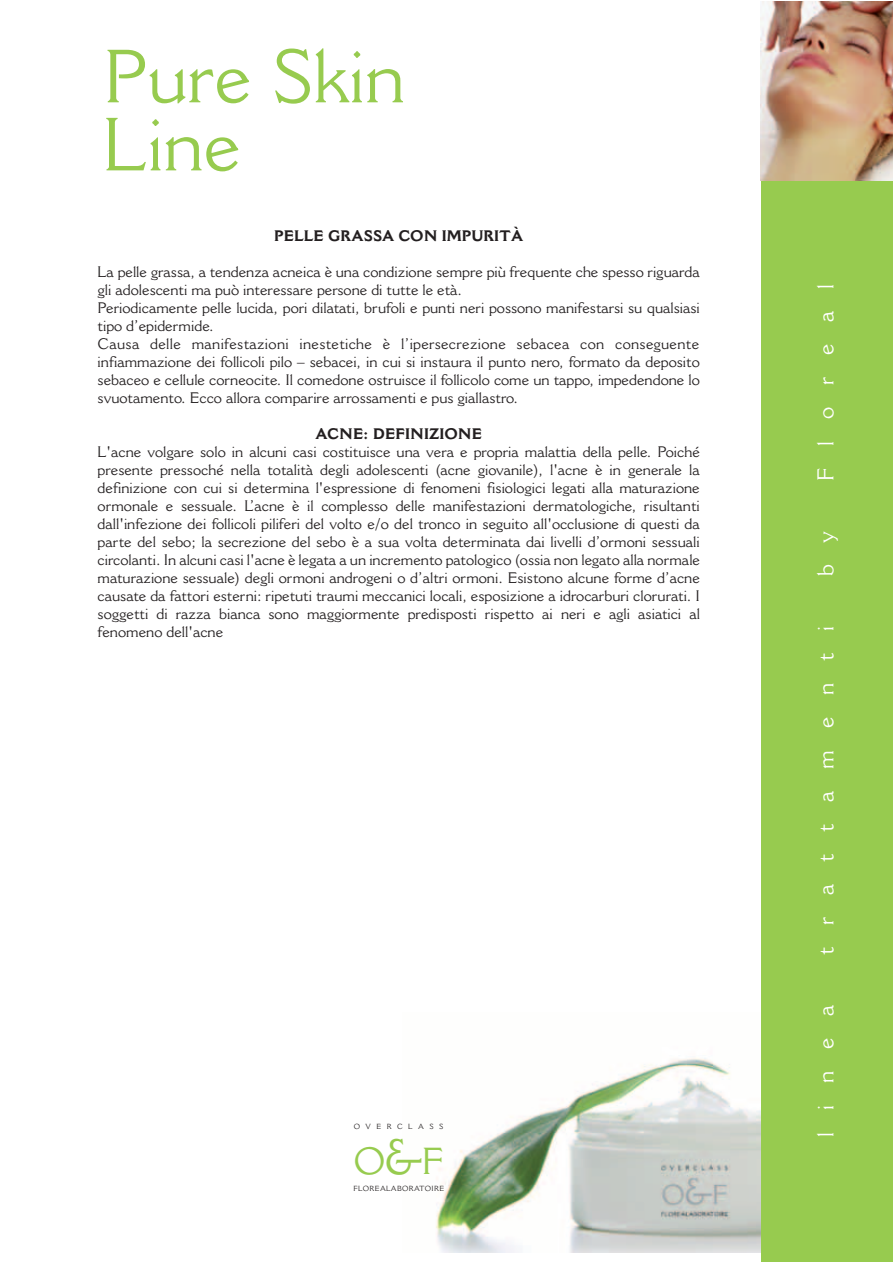
<style>
.page{position:relative;width:893px;height:1263px;background:#fff}
.page>*{position:absolute;margin:0;border:0;box-sizing:border-box;transform-origin:0 0}
.t1{font:73.95px/68.1px "Cantoria";color:#97cb4f}
.t2{font:37.05px "Cantoria";color:#97cb4f}
.t3{font:22.5px "Cantoria";letter-spacing:.975em;color:#fff}
.t4{font:15px/18px "Cantoria";color:#231f20}
.t5{font:700 15px "Cantoria";color:#231f20}
.t6{font:7.35px "Cantoria";letter-spacing:.055em;color:#231f20}
.t7{font:7.35px "Cantoria";letter-spacing:.76em;color:#231f20}
.s1{font-size:48.6px}
</style>
<div class="page">
<img style="left:436px;top:1058px;width:325px;height:194px">
<div style="left:761px;top:1px;width:132px;height:1261px;background:#97cb4f"></div>
<img style="left:761px;top:1px;width:132px;height:179px">
<h1 class="t1" style="left:103px;top:42px;width:304px">Pure Skin<br>Line</h1>
<p class="t5" style="left:274px;top:227px;width:251px">PELLE GRASSA CON IMPURITÀ</p>
<p class="t4" style="left:98px;top:263px;width:604px">La pelle grassa, a tendenza acneica è una condizione sempre più frequente che spesso riguarda gli adolescenti ma può interessare persone di tutte le età.<br>Periodicamente pelle lucida, pori dilatati, brufoli e punti neri possono manifestarsi su qualsiasi tipo d’epidermide.<br>Causa delle manifestazioni inestetiche è l’ipersecrezione sebacea con conseguente infiammazione dei follicoli pilo – sebacei, in cui si instaura il punto nero, formato da deposito sebaceo e cellule corneocite. Il comedone ostruisce il follicolo come un tappo, impedendone lo svuotamento. Ecco allora comparire arrossamenti e pus giallastro.</p>
<p class="t5" style="left:315px;top:425px;width:168px">ACNE: DEFINIZIONE</p>
<p class="t4" style="left:98px;top:443px;width:604px;text-align:justify">L'acne volgare solo in alcuni casi costituisce una vera e propria malattia della pelle. Poiché presente pressoché nella totalità degli adolescenti (acne giovanile), l'acne è in generale la definizione con cui si determina l'espressione di fenomeni fisiologici legati alla maturazione ormonale e sessuale. L’acne è il complesso delle manifestazioni dermatologiche, risultanti dall'infezione dei follicoli piliferi del volto e/o del tronco in seguito all'occlusione di questi da parte del sebo; la secrezione del sebo è a sua volta determinata dai livelli d’ormoni sessuali circolanti. In alcuni casi l'acne è legata a un incremento patologico (ossia non legato alla normale maturazione sessuale) degli ormoni androgeni o d’altri ormoni. Esistono alcune forme d’acne causate da fattori esterni: ripetuti traumi meccanici locali, esposizione a idrocarburi clorurati. I soggetti di razza bianca sono maggiormente predisposti rispetto ai neri e agli asiatici al fenomeno dell'acne</p>
<p class="t7" style="left:354px;top:1122px;width:91px">OVERCLASS</p>
<h2 class="t2" style="left:354px;top:1139px;width:92px">O<span class="s1">&amp;</span>F</h2>
<p class="t6" style="left:353px;top:1184px;width:92px">FLOREALABORATOIRE</p>
<h3 class="t3" style="left:812px;top:481px;width:199px;rotate:-90deg">Floreal</h3>
<h3 class="t3" style="left:812px;top:576px;width:46px;rotate:-90deg">b y</h3>
<h3 class="t3" style="left:812px;top:955px;width:331px;rotate:-90deg">trattamenti</h3>
<h3 class="t3" style="left:812px;top:1137px;width:134px;rotate:-90deg">linea</h3>
</div>
